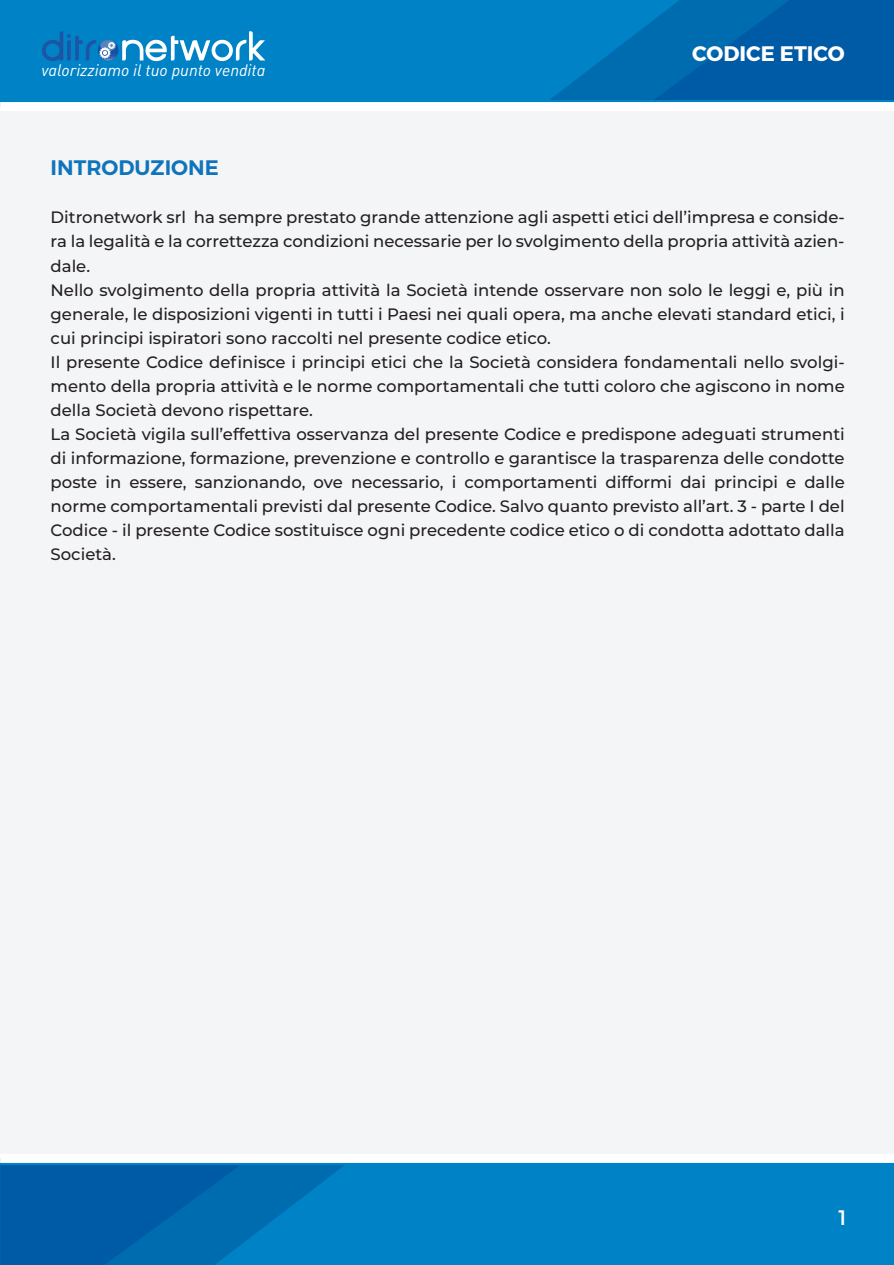
<style>
.page{position:relative;width:894px;height:1265px;background:#fff}
.page>*{position:absolute;margin:0;border:0;box-sizing:border-box;transform-origin:0 0}
.t1{font:600 21px "Montserrat";color:#1074bc}
.t2{font:700 21px "Montserrat";color:#fff}
.t3{font:21px "Montserrat";color:#fff}
.t4{font:500 16.5px/24px "Montserrat";color:#231f20}
.t5{font:16.35px "DIN Regular Italic Alt";color:#fff}
</style>
<div class="page">
<div style="left:0;top:0;width:894px;height:1264px;background:#f4f5f6"></div>
<div style="left:0;top:1158px;width:894px;height:106px;background:#0082c6"></div>
<svg style="left:0;top:1165px;width:344px;height:99px"></svg>
<div style="left:0;top:1153px;width:894px;height:9px;background:#fff"></div>
<div style="left:0;top:0;width:894px;height:106px;background:#0082c6"></div>
<svg style="left:550px;top:0;width:344px;height:100px"></svg>
<div style="left:0;top:102px;width:894px;height:9px;background:#fff"></div>
<svg style="left:42px;top:31px;width:223px;height:31px"></svg>
<p class="t5" style="left:41px;top:64px;width:226px">valorizziamo il tuo punto vendita</p>
<p class="t2" style="left:692px;top:46px;width:154px">CODICE ETICO</p>
<p class="t1" style="left:51px;top:156px;width:170px">INTRODUZIONE</p>
<p class="t4" style="left:51px;top:206px;width:796px">Ditronetwork srl ha sempre prestato grande attenzione agli aspetti etici dell’impresa e conside&shy;ra la legalità e la correttezza condizioni necessarie per lo svolgimento della propria attività azien&shy;dale.<br>Nello svolgimento della propria attività la Società intende osservare non solo le leggi e, più in generale, le disposizioni vigenti in tutti i Paesi nei quali opera, ma anche elevati standard etici, i cui principi ispiratori sono raccolti nel presente codice etico.<br>Il presente Codice definisce i principi etici che la Società considera fondamentali nello svolgi&shy;mento della propria attività e le norme comportamentali che tutti coloro che agiscono in nome della Società devono rispettare.<br>La Società vigila sull’effettiva osservanza del presente Codice e predispone adeguati strumenti di informazione, formazione, prevenzione e controllo e garantisce la trasparenza delle condotte poste in essere, sanzionando, ove necessario, i comportamenti difformi dai principi e dalle norme comportamentali previsti dal presente Codice. Salvo quanto previsto all’art. 3 - parte I del Codice - il presente Codice sostituisce ogni precedente codice etico o di condotta adottato dalla Società.</p>
<p class="t3" style="left:838px;top:1205px;width:10px">1</p>
</div>
